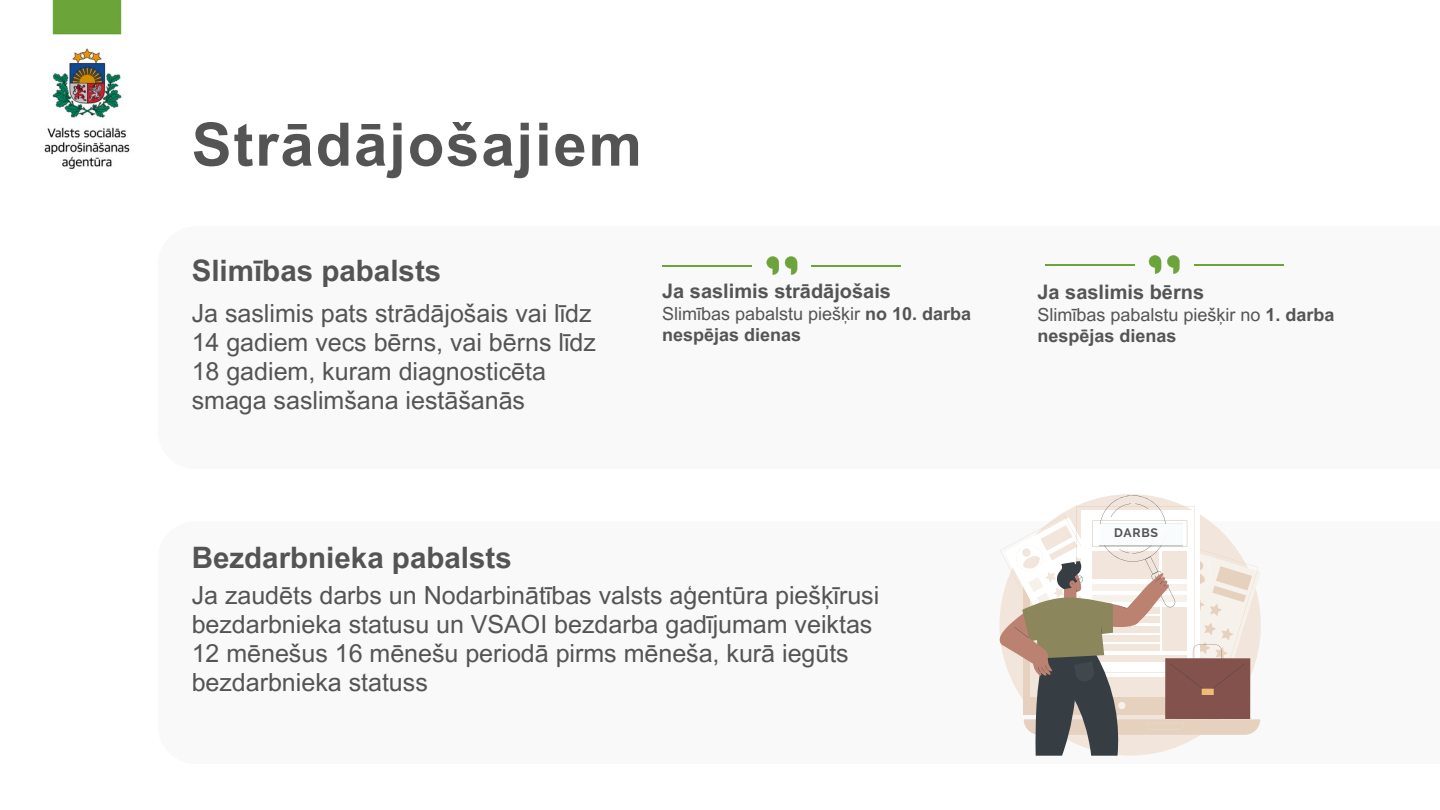
<style>
.page{position:relative;width:1440px;height:810px;background:#fff}
.page>*{position:absolute;margin:0;border:0;box-sizing:border-box;transform-origin:0 0}
.t1{font:700 60px "Arial MT Pro";letter-spacing:.03em;color:#545454}
.t2{font:700 29.6px "Arial MT Pro";color:#545454}
.t3{font:25px/29.2px "Arial MT Pro";color:#545454}
.t4{font:700 20px "Arial MT Pro";color:#545454}
.t5{font:700 18px/21px "Arial MT Pro";color:#545454}
.t6{font:18px/21px "Arial MT Pro";color:#545454}
.t7{font:700 12.3px "Raleway";letter-spacing:.06em;color:#545454}
.s1{font-weight:400}
.s2{font-weight:700}
</style>
<div class="page">
<svg style="left:999px;top:494px;width:262px;height:262px"></svg>
<div style="left:1202px;top:689px;width:12px;height:6px;background:#efbc73"></div>
<img style="left:1100px;top:524px;width:83px;height:23px">
<img style="left:44px;top:0;width:86px;height:169px">
<svg style="left:767px;top:256px;width:12px;height:19px"></svg>
<svg style="left:785px;top:256px;width:12px;height:19px"></svg>
<hr style="left:811px;top:265px;width:90px;height:1px;background:#6ca43b">
<hr style="left:663px;top:265px;width:89px;height:1px;background:#6ca43b">
<svg style="left:1149px;top:255px;width:12px;height:19px"></svg>
<svg style="left:1167px;top:255px;width:13px;height:19px"></svg>
<hr style="left:1194px;top:264px;width:90px;height:1px;background:#6ca43b">
<hr style="left:1045px;top:264px;width:90px;height:1px;background:#6ca43b">
<h3 class="t1" style="left:192px;top:122px;width:452px">Strādājošajiem</h3>
<h1 class="t2" style="left:192px;top:259px;width:251px">Slimības pabalsts</h1>
<h2 class="t3" style="left:192px;top:301px;width:406px">Ja saslimis pats strādājošais vai līdz 14 gadiem vecs bērns, vai bērns līdz 18 gadiem, kuram diagnosticēta smaga saslimšana iestāšanās</h2>
<h4 class="t4" style="left:662px;top:283px;width:230px">Ja saslimis strādājošais</h4>
<h4 class="t5" style="left:662px;top:305px;width:311px"><span class="s1">Slimības pabalstu piešķir</span> no 10. darba nespējas dienas</h4>
<p class="t2" style="left:192px;top:547px;width:322px">Bezdarbnieka pabalsts</p>
<p class="t3" style="left:192px;top:583px;width:689px">Ja zaudēts darbs un Nodarbinātības valsts aģentūra piešķīrusi bezdarbnieka statusu un VSAOI bezdarba gadījumam veiktas 12 mēnešus 16 mēnešu periodā pirms mēneša, kurā iegūts bezdarbnieka statuss</p>
<h4 class="t4" style="left:1037px;top:284px;width:168px">Ja saslimis bērns</h4>
<h4 class="t6" style="left:1037px;top:307px;width:299px">Slimības pabalstu piešķir no <span class="s2">1. darba nespējas dienas</span></h4>
<p class="t7" style="left:1114px;top:525px;width:46px">DARBS</p>
</div>
